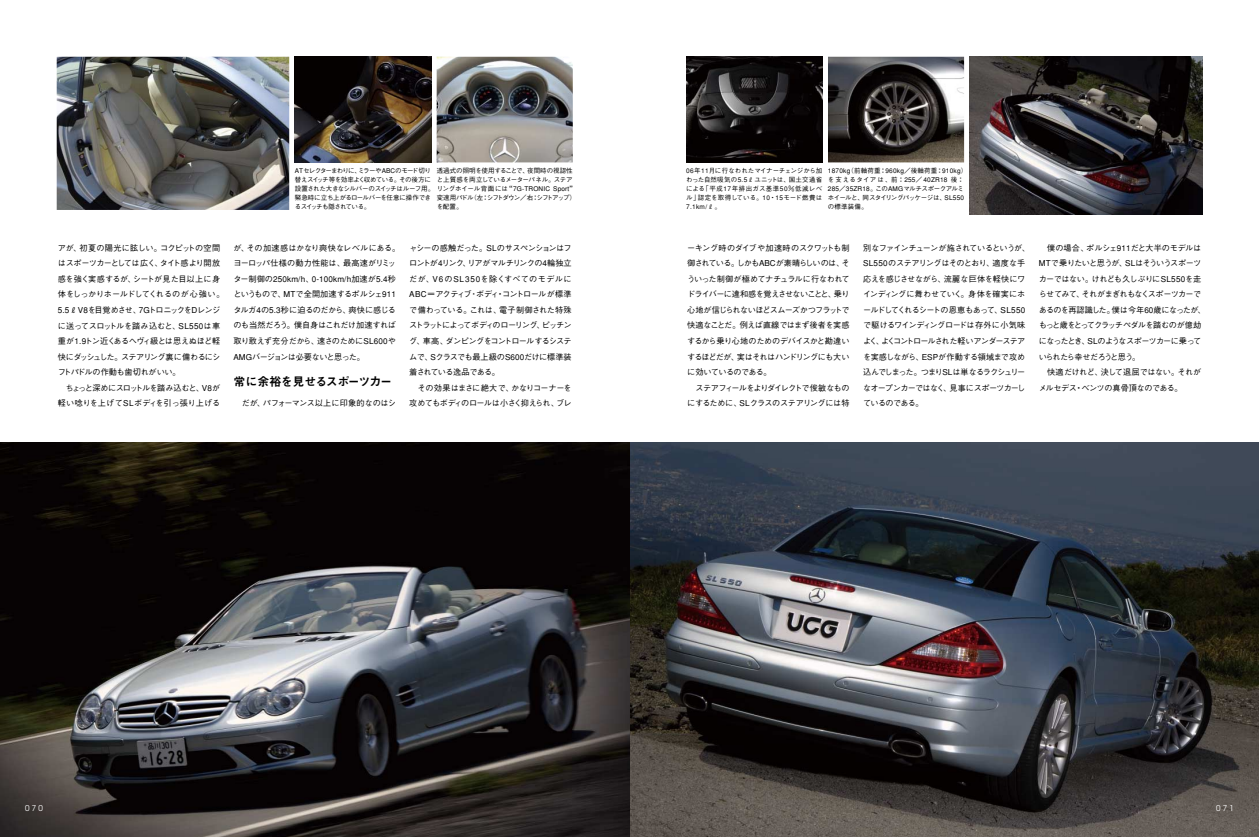
<style>
.page{position:relative;width:1259px;height:837px;background:#fff}
.page>*{position:absolute;margin:0;border:0;box-sizing:border-box;transform-origin:0 0}
.t1{font:12px "Midashi Go MB31";letter-spacing:-.035em;color:#000}
.t2{font:500 8.1px/15.5px "Gothic BBB";letter-spacing:-.055em;color:#000}
.t3{font:500 8.1px/15.5px "Gothic BBB";color:#000}
.t4{font:500 8.1px/15.5px "Gothic BBB";letter-spacing:-.075em;color:#000;text-align:right}
.t5{font:500 8.1px/15.5px "Gothic BBB";letter-spacing:-.015em;color:#000;text-align:right}
.t6{font:500 8.1px "Gothic BBB";letter-spacing:-.035em;color:#000}
.t7{font:8px "Avant Garde";letter-spacing:.275em;color:#fff}
.t8{font:500 6.5px/9px "Gothic BBB";letter-spacing:-.005em;color:#000;text-align:justify}
.t9{font:500 6.5px/9px "Gothic BBB";letter-spacing:-.045em;color:#000}
.t10{font:500 6.5px/9px "Gothic BBB";letter-spacing:.025em;color:#000}
.t11{font:500 6.5px/9px "Gothic BBB";letter-spacing:-.13em;color:#000}
</style>
<div class="page">
<img style="left:969px;top:57px;width:233px;height:157px">
<img style="left:686px;top:57px;width:136px;height:105px">
<img style="left:828px;top:57px;width:136px;height:105px">
<img style="left:0;top:442px;width:1259px;height:394px">
<img style="left:57px;top:57px;width:232px;height:153px">
<img style="left:295px;top:57px;width:136px;height:105px">
<img style="left:437px;top:57px;width:136px;height:105px">
<p class="t2" style="left:58px;top:241px;width:168px">アが、初夏の陽光に眩しい。コクピットの空間はスポーツカーとしては広く、タイト感より開放感を強く実感するが、シートが見た目以上に身体をしっかりホールドしてくれるのが心強い。<br>5.5 V8を目覚めさせ、7GトロニックをDレンジに送ってスロットルを踏み込むと、SL550は車重が1.9トン近くあるヘヴィ級とは思えぬほど軽快にダッシュした。ステアリング裏に備わるにシフトパドルの作動も歯切れがいい。</p>
<p class="t5" style="left:58px;top:380px;width:164px">ちょっと深めにスロットルを踏み込むと、V8が軽い唸りを上げてSLボディを引っ張り上げる</p>
<p class="t8" style="left:437px;top:167px;width:138px">透過式の照明を使用することで、夜間時の視認性と上質感を両立しているメーターパネル。ステア</p>
<p class="t11" style="left:437px;top:194px;width:141px">変速用パドル（左：シフトダウン／右：シフトアップ）を配置。</p>
<p class="t9" style="left:295px;top:167px;width:283px">ATセレクターまわりに、ミラーやABCのモード切り<br>替えスイッチ等を効率よく収めている。その後方に<br>設置された大きなシルバーのスイッチはルーフ用。リングホイール背面には“7G-TRONIC Sport”緊急時に立ち上がるロールバーを任意に操作でき<br>るスイッチも隠されている。</p>
<p class="t3" style="left:233px;top:241px;width:168px">が、その加速感はかなり爽快なレベルにある。ヨーロッパ仕様の動力性能は、最高速がリミッター制御の250km/h、0-100km/h加速が5.4秒というもので、MTで全開加速するポルシェ911タルガ4の5.3秒に迫るのだから、爽快に感じるのも当然だろう。僕自身はこれだけ加速すれば取り敢えず充分だから、速さのためにSL600や<br>AMGバージョンは必要ないと思った。</p>
<h1 class="t1" style="left:233px;top:376px;width:160px">常に余裕を見せるスポーツカー</h1>
<p class="t6" style="left:242px;top:400px;width:156px">だが、パフォーマンス以上に印象的なのはシ</p>
<p class="t2" style="left:409px;top:241px;width:164px;text-align:justify">ャシーの感触だった。SLのサスペンションはフロントが4リンク、リアがマルチリンクの4輪独立だが、V6のSL350を除くすべてのモデルにABC＝アクティブ･ボディ・コントロールが標準で備わっている。これは、電子制御された特殊ストラットによってボディのローリング、ピッチング、車高、ダンピングをコントロールするシステムで、Sクラスでも最上級のS600だけに標準装着されている逸品である。</p>
<p class="t2" style="left:409px;top:380px;width:164px;text-align:right">その効果はまさに絶大で、かなりコーナーを攻めてもボディのロールは小さく抑えられ、ブレ</p>
<p class="t8" style="left:686px;top:167px;width:138px">06年11月に行なわれたマイナーチェンジから加わった自然吸気の5.5 ユニットは、国土交通省による「平成17年排出ガス基準50％低減レベル」認定を取得している。10・15モード燃費は7.1km/ 。</p>
<p class="t10" style="left:828px;top:167px;width:141px">1870kg（前軸荷重：960kg／後軸荷重：910kg）を支えるタイアは、前：255／ 40ZR18 後：<br>285／35ZR18。このAMGマルチスポークアルミホイールと、同スタイリングパッケージは、SL550の標準装備。</p>
<p class="t2" style="left:687px;top:241px;width:164px;text-align:justify">ーキング時のダイブや加速時のスクワットも制御されている。しかもABCが素晴らしいのは、そういった制御が極めてナチュラルに行なわれてドライバーに違和感を覚えさせないことと、乗り心地が信じられないほどスムーズかつフラットで快適なことだ。例えば直線ではまず後者を実感するから乗り心地のためのデバイスかと勘違いするほどだが、実はそれはハンドリングにも大いに効いているのである。</p>
<p class="t4" style="left:687px;top:380px;width:164px">ステアフィールをよりダイレクトで俊敏なものにするために、SLクラスのステアリングには特</p>
<p class="t2" style="left:863px;top:241px;width:168px">別なファインチューンが施されているというが、<br>SL550のステアリングはそのとおり、適度な手応えを感じさせながら、流麗な巨体を軽快にワインディングに舞わせていく。身体を確実にホールドしてくれるシートの恩恵もあって、SL550で駆けるワインディングロードは存外に小気味よく、よくコントロールされた軽いアンダーステアを実感しながら、ESPが作動する領域まで攻め込んでしまった。つまりSLは単なるラクシュリーなオープンカーではなく、見事にスポーツカーしているのである。</p>
<p class="t2" style="left:1038px;top:241px;width:168px;text-indent:8px">僕の場合、ポルシェ911だと大半のモデルは<br>MTで乗りたいと思うが、SLはそういうスポーツカーではない。けれども久しぶりにSL550を走らせてみて、それがまぎれもなくスポーツカーであるのを再認識した。僕は今年60歳になったが、もっと歳をとってクラッチペダルを踏むのが億劫になったとき、SLのようなスポーツカーに乗っていられたら幸せだろうと思う。</p>
<p class="t2" style="left:1038px;top:365px;width:164px;text-indent:8px">快適だけれど、決して退屈ではない。それがメルセデス・ベンツの真骨頂なのである。</p>
<p class="t7" style="left:25px;top:805px;width:19px">070</p>
<p class="t7" style="left:1216px;top:805px;width:19px">071</p>
</div>
